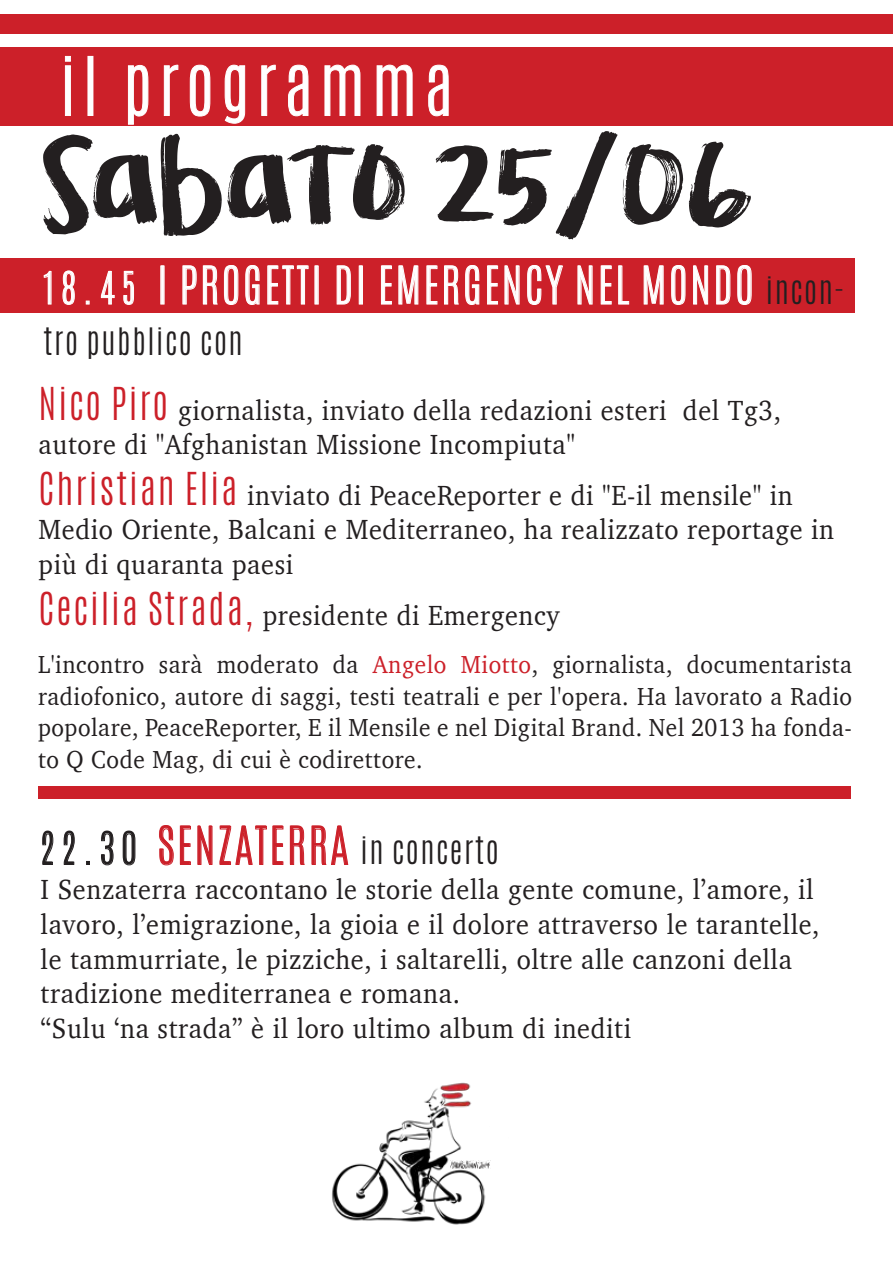
<style>
.page{position:relative;width:893px;height:1263px;background:#fff}
.page>*{position:absolute;margin:0;border:0;box-sizing:border-box;transform-origin:0 0}
.t1{font:102.3px "KG Lifeis Messy";color:#231f20}
.t2{font:300 67.8px "Antonio";letter-spacing:.1em;color:#fff}
.t3{font:300 44.1px "Antonio";letter-spacing:.05em;color:#fff}
.t4{font:300 44.1px "Antonio";letter-spacing:.05em;color:#cc2029}
.t5{font:300 31.5px "Antonio";letter-spacing:.05em;color:#231f20}
.t6{font:28.35px/34.7px "Charter";letter-spacing:.025em;color:#231f20;scale:.92 1}
.t7{font:25.2px/31.5px "Charter";letter-spacing:.025em;color:#231f20;text-align:justify;scale:.92 1}
.s1{font-size:37.8px}
.s2{font-size:31.5px;color:#231f20}
.s3{font-family:"Antonio";font-weight:300;font-size:37.8px;color:#cc2029}
.s4{color:#cc2029}
.s5{font-size:37.8px;color:#231f20}
</style>
<div class="page">
<div style="left:0;top:48px;width:893px;height:78px;background:#cc2029"></div>
<div style="left:0;top:14px;width:893px;height:20px;background:#cc2029"></div>
<svg style="left:65px;top:56px;width:6px;height:60px"></svg>
<svg style="left:128px;top:65px;width:21px;height:60px"></svg>
<svg style="left:164px;top:64px;width:15px;height:52px"></svg>
<svg style="left:190px;top:64px;width:21px;height:53px"></svg>
<svg style="left:224px;top:64px;width:21px;height:60px"></svg>
<svg style="left:261px;top:64px;width:15px;height:52px"></svg>
<svg style="left:288px;top:64px;width:21px;height:53px"></svg>
<svg style="left:324px;top:64px;width:37px;height:52px"></svg>
<svg style="left:376px;top:64px;width:37px;height:52px"></svg>
<svg style="left:428px;top:64px;width:21px;height:53px"></svg>
<div style="left:39px;top:786px;width:812px;height:12px;background:#cc2029"></div>
<svg style="left:42px;top:831px;width:11px;height:34px"></svg>
<svg style="left:64px;top:831px;width:11px;height:34px"></svg>
<svg style="left:86px;top:861px;width:4px;height:4px"></svg>
<svg style="left:101px;top:831px;width:12px;height:34px"></svg>
<svg style="left:123px;top:831px;width:12px;height:34px"></svg>
<svg style="left:159px;top:825px;width:15px;height:41px"></svg>
<svg style="left:180px;top:826px;width:11px;height:39px"></svg>
<svg style="left:197px;top:826px;width:16px;height:39px"></svg>
<svg style="left:219px;top:826px;width:65px;height:39px"></svg>
<svg style="left:290px;top:826px;width:15px;height:39px"></svg>
<svg style="left:311px;top:826px;width:38px;height:39px"></svg>
<div style="left:0;top:258px;width:855px;height:55px;background:#cc2029"></div>
<svg style="left:44px;top:271px;width:7px;height:33px"></svg>
<svg style="left:63px;top:271px;width:12px;height:34px"></svg>
<svg style="left:101px;top:271px;width:14px;height:33px"></svg>
<svg style="left:124px;top:271px;width:10px;height:34px"></svg>
<svg style="left:182px;top:265px;width:15px;height:40px"></svg>
<svg style="left:203px;top:265px;width:15px;height:40px"></svg>
<svg style="left:224px;top:265px;width:15px;height:40px"></svg>
<svg style="left:245px;top:265px;width:15px;height:40px"></svg>
<svg style="left:267px;top:265px;width:42px;height:40px"></svg>
<div style="left:315px;top:266px;width:4px;height:38px;border:1px solid #fff"></div>
<svg style="left:336px;top:265px;width:15px;height:40px"></svg>
<div style="left:359px;top:266px;width:4px;height:38px;border:1px solid #fff"></div>
<svg style="left:381px;top:265px;width:11px;height:40px"></svg>
<svg style="left:398px;top:265px;width:21px;height:40px"></svg>
<svg style="left:426px;top:265px;width:12px;height:40px"></svg>
<svg style="left:444px;top:265px;width:15px;height:40px"></svg>
<svg style="left:465px;top:265px;width:15px;height:40px"></svg>
<svg style="left:487px;top:265px;width:11px;height:40px"></svg>
<svg style="left:504px;top:265px;width:16px;height:40px"></svg>
<svg style="left:527px;top:265px;width:36px;height:40px"></svg>
<svg style="left:577px;top:265px;width:16px;height:40px"></svg>
<svg style="left:600px;top:265px;width:12px;height:40px"></svg>
<svg style="left:618px;top:265px;width:11px;height:40px"></svg>
<svg style="left:643px;top:265px;width:21px;height:40px"></svg>
<svg style="left:671px;top:265px;width:15px;height:40px"></svg>
<svg style="left:693px;top:265px;width:15px;height:40px"></svg>
<svg style="left:716px;top:265px;width:15px;height:40px"></svg>
<svg style="left:737px;top:265px;width:15px;height:40px"></svg>
<img style="left:332px;top:1082px;width:159px;height:143px">
<img style="left:450px;top:1160px;width:40px;height:9px">
<h2 class="t2" style="left:60px;top:38px;width:394px">il programma</h2>
<h1 class="t1" style="left:41px;top:105px;width:713px">sabato 25/06</h1>
<h3 class="t3" style="left:44px;top:254px;width:803px"><span class="s1">18.45</span> I PROGETTI DI EMERGENCY NEL MONDO <span class="s2">incon-</span></h3>
<p class="t5" style="left:44px;top:318px;width:201px">tro pubblico con</p>
<p class="t6" style="left:39px;top:392px;width:808px"><span class="s3">Nico Piro</span> giornalista, inviato della redazioni esteri del Tg3, autore di "Afghanistan Missione Incompiuta"</p>
<p class="t6" style="left:39px;top:477px;width:866px"><span class="s3">Christian Elia</span> inviato di PeaceReporter e di "E-il mensile" in<br>Medio Oriente, Balcani e Mediterraneo, ha realizzato reportage in più di quaranta paesi</p>
<p class="t6" style="left:39px;top:597px;width:568px"><span class="s3">Cecilia Strada,</span> presidente di Emergency</p>
<p class="t7" style="left:38px;top:648px;width:886px">L'incontro sarà moderato da <span class="s4">Angelo Miotto</span>, giornalista, documentarista radiofonico, autore di saggi, testi teatrali e per l'opera. Ha lavorato a Radio popolare, PeaceReporter, E il Mensile e nel Digital Brand. Nel 2013 ha fonda&shy;to Q Code Mag, di cui è codirettore.</p>
<h3 class="t4" style="left:41px;top:814px;width:460px"><span class="s5">22.30</span> SENZATERRA <span class="s2">in concerto</span></h3>
<p class="t6" style="left:41px;top:872px;width:848px">I Senzaterra raccontano le storie della gente comune, l’amore, il lavoro, l’emigrazione, la gioia e il dolore attraverso le tarantelle, le tammurriate, le pizziche, i saltarelli, oltre alle canzoni della tradizione mediterranea e romana.<br>“Sulu ‘na strada” è il loro ultimo album di inediti</p>
</div>
